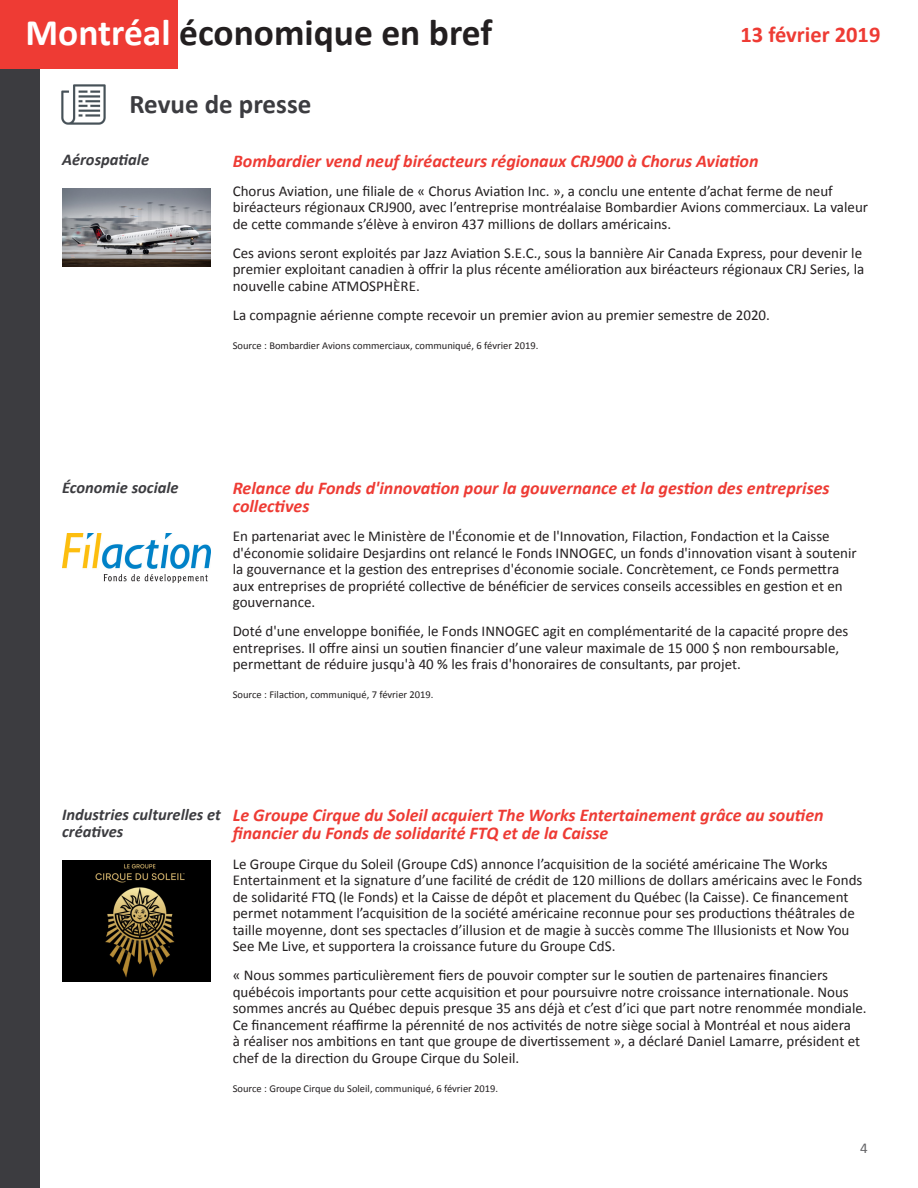
<style>
.page{position:relative;width:918px;height:1188px;background:#fff}
.page>*{position:absolute;margin:0;border:0;box-sizing:border-box;transform-origin:0 0}
.t1{font:700 37.5px "Calibri";color:#231f20}
.t2{font:700 27px "Calibri";color:#3c3c40}
.t3{font:700 22.5px "Calibri";color:#ee3b34}
.t4{font:italic 700 18px/18px "Calibri";color:#ee3b34}
.t5{font:italic 700 16.5px/16.5px "Calibri";color:#3c3c40}
.t6{font:15px/16.5px "Calibri";color:#231f20}
.t7{font:15px "Calibri";color:#636366}
.t8{font:10.5px "Calibri";color:#231f20}
.s1{color:#fff}
</style>
<div class="page">
<div style="left:0;top:0;width:40px;height:1188px;background:#3c3c40"></div>
<div style="left:0;top:0;width:177px;height:68px;background:#ee3b34"></div>
<img style="left:61px;top:84px;width:45px;height:41px">
<img style="left:62px;top:188px;width:149px;height:79px">
<img style="left:62px;top:534px;width:149px;height:49px">
<img style="left:62px;top:860px;width:149px;height:122px">
<h1 class="t1" style="left:26px;top:9px;width:468px"><span class="s1">Montréal</span> économique en bref</h1>
<h3 class="t3" style="left:740px;top:20px;width:142px">13 février 2019</h3>
<h2 class="t2" style="left:129px;top:87px;width:183px">Revue de presse</h2>
<p class="t4" style="left:233px;top:152px;width:527px">Bombardier vend neuf biréacteurs régionaux CRJ900 à Chorus Aviation</p>
<p class="t6" style="left:233px;top:183px;width:637px">Chorus Aviation, une filiale de « Chorus Aviation Inc. », a conclu une entente d’achat ferme de neuf biréacteurs régionaux CRJ900, avec l’entreprise montréalaise Bombardier Avions commerciaux. La valeur de cette commande s’élève à environ 437 millions de dollars américains.</p>
<p class="t6" style="left:233px;top:245px;width:633px">Ces avions seront exploités par Jazz Aviation S.E.C., sous la bannière Air Canada Express, pour devenir le premier exploitant canadien à offrir la plus récente amélioration aux biréacteurs régionaux CRJ Series, la nouvelle cabine ATMOSPHÈRE.</p>
<p class="t6" style="left:233px;top:307px;width:539px">La compagnie aérienne compte recevoir un premier avion au premier semestre de 2020.</p>
<p class="t8" style="left:233px;top:339px;width:307px">Source : Bombardier Avions commerciaux, communiqué, 6 février 2019.</p>
<p class="t5" style="left:62px;top:152px;width:89px">Aérospatiale</p>
<p class="t5" style="left:62px;top:479px;width:118px">Économie sociale</p>
<p class="t4" style="left:233px;top:479px;width:598px">Relance du Fonds d'innovation pour la gouvernance et la gestion des entreprises collectives</p>
<p class="t6" style="left:233px;top:528px;width:625px">En partenariat avec le Ministère de l'Économie et de l'Innovation, Filaction, Fondaction et la Caisse d'économie solidaire Desjardins ont relancé le Fonds INNOGEC, un fonds d'innovation visant à soutenir la gouvernance et la gestion des entreprises d'économie sociale. Concrètement, ce Fonds permettra aux entreprises de propriété collective de bénéficier de services conseils accessibles en gestion et en gouvernance.</p>
<p class="t6" style="left:233px;top:623px;width:617px">Doté d'une enveloppe bonifiée, le Fonds INNOGEC agit en complémentarité de la capacité propre des entreprises. Il offre ainsi un soutien financier d’une valeur maximale de 15 000 $ non remboursable, permettant de réduire jusqu'à 40 % les frais d'honoraires de consultants, par projet.</p>
<p class="t8" style="left:233px;top:688px;width:202px">Source : Filaction, communiqué, 7 février 2019.</p>
<p class="t5" style="left:62px;top:807px;width:160px">Industries culturelles et créatives</p>
<p class="t4" style="left:233px;top:806px;width:592px">Le Groupe Cirque du Soleil acquiert The Works Entertainement grâce au soutien financier du Fonds de solidarité FTQ et de la Caisse</p>
<p class="t6" style="left:233px;top:855px;width:631px">Le Groupe Cirque du Soleil (Groupe CdS) annonce l’acquisition de la société américaine The Works Entertainment et la signature d’une facilité de crédit de 120 millions de dollars américains avec le Fonds de solidarité FTQ (le Fonds) et la Caisse de dépôt et placement du Québec (la Caisse). Ce financement permet notamment l’acquisition de la société américaine reconnue pour ses productions théâtrales de taille moyenne, dont ses spectacles d’illusion et de magie à succès comme The Illusionists et Now You See Me Live, et supportera la croissance future du Groupe CdS.</p>
<p class="t6" style="left:233px;top:967px;width:635px">« Nous sommes particulièrement fiers de pouvoir compter sur le soutien de partenaires financiers québécois importants pour cette acquisition et pour poursuivre notre croissance internationale. Nous sommes ancrés au Québec depuis presque 35 ans déjà et c’est d’ici que part notre renommée mondiale.<br>Ce financement réaffirme la pérennité de nos activités de notre siège social à Montréal et nous aidera<br>à réaliser nos ambitions en tant que groupe de divertissement », a déclaré Daniel Lamarre, président et chef de la direction du Groupe Cirque du Soleil.</p>
<p class="t8" style="left:233px;top:1082px;width:267px">Source : Groupe Cirque du Soleil, communiqué, 6 février 2019.</p>
<p class="t7" style="left:860px;top:1138px;width:9px">4</p>
</div>
